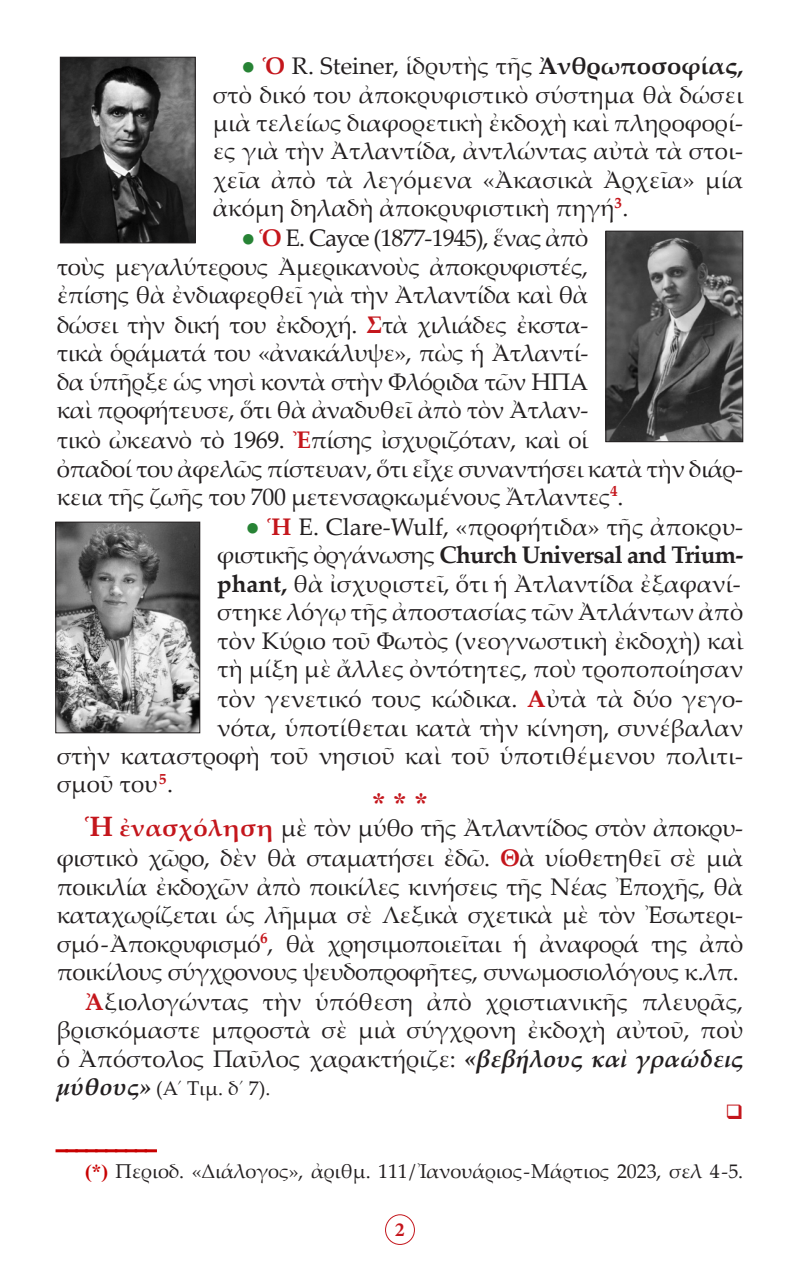
<style>
.page{position:relative;width:800px;height:1270px;background:#fff}
.page>*{position:absolute;margin:0;border:0;box-sizing:border-box;transform-origin:0 0}
.Asteriskoi{font:28px "CTOS New Times Bold Test 1";color:#c4161c}
.t1{font:24px/28.8px "Palatino Linotype";letter-spacing:-.02em;color:#231f20;text-align:justify}
.t2{font:24px/28.4px "Palatino Linotype";color:#231f20}
.t3{font:20px "Palatino Linotype";letter-spacing:-.005em;color:#231f20}
.t4{font:700 20px "Minion Pro";color:#c4161c}
.s1{font-weight:700;font-style:italic;color:#278335}
.s2{font-weight:700;color:#c4161c}
.s3{font-weight:700}
.s4{font-weight:700;font-size:28px;color:#c4161c}
.s5{font-weight:700;font-style:italic}
.s6{font-weight:700;font-style:italic;font-size:24px}
.s7{font-family:"CTOS New Times Bold Test 1";color:#c80000}
</style>
<div class="page">
<div style="left:385px;top:1214px;width:30px;height:31px;border:1px solid #c4161c;border-radius:50%"></div>
<svg style="left:56px;top:1149px;width:101px;height:3px"></svg>
<img style="left:607px;top:233px;width:134px;height:207px">
<div style="left:605px;top:231px;width:138px;height:211px;border:1px solid #231f20"></div>
<img style="left:57px;top:524px;width:141px;height:207px">
<div style="left:55px;top:522px;width:145px;height:211px;border:1px solid #231f20"></div>
<img style="left:62px;top:59px;width:132px;height:182px">
<div style="left:60px;top:57px;width:136px;height:186px;border:1px solid #231f20"></div>
<p class="t1" style="left:213px;top:51px;width:532px;text-indent:28px"><span class="s1">●</span> <span class="s2">Ὁ</span> R. Steiner, ἱδρυτὴς τῆς <span class="s3">Ἀνθρωποσοφίας, </span>στὸ δικό του ἀποκρυφιστικὸ σύστημα θὰ δώσει μιὰ τελείως διαφορετικὴ ἐκδοχὴ καὶ πληροφορί&shy;ες γιὰ τὴν Ἀτλαντίδα, ἀντλώντας αὐτὰ τὰ στοι&shy;χεῖα ἀπὸ τὰ λεγόμενα «Ἀκασικὰ Ἀρχεῖα» μία ἀκόμη δηλαδὴ ἀποκρυφιστικὴ πηγή<sup>3</sup>.</p>
<p class="t1" style="left:57px;top:223px;width:688px;text-align:left;text-indent:184px"><span class="s1">●</span> <span class="s2">Ὁ</span> E. Cayce (1877-1945), ἕνας ἀπὸ<br>τοὺς μεγαλύτερους Ἀμερικανοὺς ἀποκρυφιστές,<br>ἐπίσης θὰ ἐνδιαφερθεῖ γιὰ τὴν Ἀτλαντίδα καὶ θὰ<br>δώσει τὴν δική του ἐκδοχή. <span class="s2">Σ</span>τὰ χιλιάδες ἐκστα-<br>τικὰ ὁράματά του «ἀνακάλυψε», πὼς ἡ Ἀτλαντί-<br>δα ὑπῆρξε ὡς νησὶ κοντὰ στὴν Φλόριδα τῶν ΗΠΑ<br>καὶ προφήτευσε, ὅτι θὰ ἀναδυθεῖ ἀπὸ τὸν Ἀτλαν-<br>τικὸ ὠκεανὸ τὸ 1969. <span class="s2">Ἐ</span>πίσης ἰσχυριζόταν, καὶ οἱ<br>ὀπαδοί του ἀφελῶς πίστευαν, ὅτι εἶχε συναντήσει κατὰ τὴν διάρ&shy;κεια τῆς ζωῆς του 700 μετενσαρκωμένους Ἄτλαντες<sup>4</sup>.</p>
<p class="t2" style="left:246px;top:512px;width:499px"><span class="s1">●</span> <span class="s2">Ἡ</span> E. Clare-Wulf, «προφήτιδα» τῆς ἀποκρυ-</p>
<p class="t2" style="left:217px;top:540px;width:528px">φιστικῆς ὀργάνωσης <span class="s3">Church Universal and Trium&shy;phant,</span> θὰ ἰσχυριστεῖ, ὅτι ἡ Ἀτλαντίδα ἐξαφανί-</p>
<p class="t2" style="left:217px;top:597px;width:527px">στηκε λόγῳ τῆς ἀποστασίας τῶν Ἀτλάντων ἀπὸ</p>
<p class="t2" style="left:217px;top:625px;width:527px">τὸν Κύριο τοῦ Φωτὸς (νεογνωστικὴ ἐκδοχὴ) καὶ</p>
<p class="t2" style="left:217px;top:654px;width:527px">τὴ μίξη μὲ ἄλλες ὀντότητες, ποὺ τροποποίησαν</p>
<p class="t2" style="left:217px;top:684px;width:527px">τὸν γενετικό τους κώδικα. <span class="s2">Α</span>ὐτὰ τὰ δύο γεγο-</p>
<p class="t2" style="left:217px;top:712px;width:527px">νότα, ὑποτίθεται κατὰ τὴν κίνηση, συνέβαλαν</p>
<p class="t2" style="left:57px;top:741px;width:688px">στὴν καταστροφὴ τοῦ νησιοῦ καὶ τοῦ ὑποτιθέμενου πολιτι-</p>
<p class="t1" style="left:57px;top:769px;width:118px">σμοῦ του<sup>5</sup>.</p>
<p class="Asteriskoi" style="left:372px;top:787px;width:57px">* * *</p>
<p class="t1" style="left:57px;top:813px;width:688px;text-indent:28px"><span class="s4">Ἡ</span> <span class="s2">ἐνασχόληση</span> μὲ τὸν μύθο τῆς Ἀτλαντίδος στὸν ἀποκρυ&shy;φιστικὸ χῶρο, δὲν θὰ σταματήσει ἐδῶ. <span class="s2">Θ</span>ὰ υἱοθετηθεῖ σὲ μιὰ ποικιλία ἐκδοχῶν ἀπὸ ποικίλες κινήσεις τῆς Νέας Ἐποχῆς, θὰ καταχωρίζεται ὡς λῆμμα σὲ Λεξικὰ σχετικὰ μὲ τὸν Ἐσωτερι&shy;σμό-Ἀποκρυφισμό<sup>6</sup>, θὰ χρησιμοποιεῖται ἡ ἀναφορά της ἀπὸ ποικίλους σύγχρονους ψευδοπροφῆτες, συνωμοσιολόγους κ.λπ.</p>
<p class="t1" style="left:57px;top:987px;width:688px;text-indent:28px"><span class="s2">Ἀ</span>ξιολογώντας τὴν ὑπόθεση ἀπὸ χριστιανικῆς πλευρᾶς, βρισκόμαστε μπροστὰ σὲ μιὰ σύγχρονη ἐκδοχὴ αὐτοῦ, ποὺ ὁ Ἀπόστολος Παῦλος χαρακτήριζε: <span class="s5">«βεβήλους καὶ γραώδεις</span></p>
<p class="t3" style="left:57px;top:1074px;width:215px"><span class="s6">μύθους»</span> (Α´ Τιμ. δ´ 7).</p>
<p class="t3" style="left:85px;top:1157px;width:660px"><span class="s7">(*)</span> Περιοδ. «Διάλογος», ἀριθμ. 111/Ἰανουάριος-Μάρτιος 2023, σελ 4-5.</p>
<p class="t4" style="left:395px;top:1216px;width:11px">2</p>
</div>
